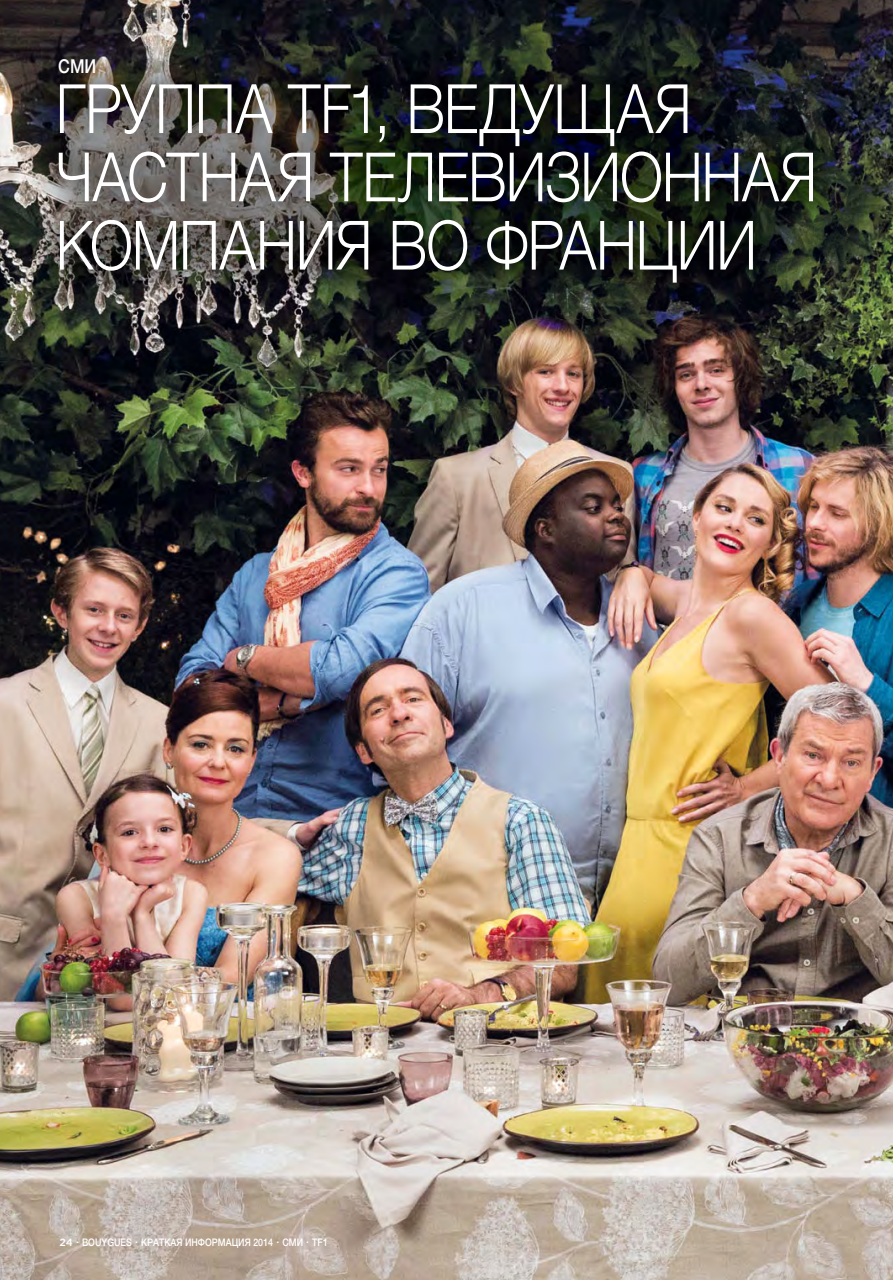
<style>
.page{position:relative;width:893px;height:1280px;background:#fff}
.page>*{position:absolute;margin:0;border:0;box-sizing:border-box;transform-origin:0 0}
.t1{font:300 68.25px/68.2px "Helvetica Neue LTCYR";letter-spacing:-.015em;color:#fff;scale:.85 1}
.t2{font:500 19.25px "Helvetica Neue LTCYR";color:#fff;scale:.85 1}
.t3{font:500 10.5px "Helvetica Neue LTCYR";color:#fff;scale:.85 1}
.s1{font-family:"Gotham"}
</style>
<div class="page">
<img style="left:0;top:0;width:893px;height:1280px">
<img style="left:22px;top:46px;width:828px;height:273px">
<p class="t2" style="left:58px;top:60px;width:46px">СМИ</p>
<p class="t1" style="left:56px;top:81px;width:897px">ГРУППА TF1, ВЕДУЩАЯ<br>ЧАСТНАЯ ТЕЛЕВИЗИОННАЯ<br>КОМПАНИЯ ВО ФРАНЦИИ</p>
<p class="t3" style="left:60px;top:1238px;width:317px"><span class="s1">24 </span><sup>.</sup> BOUYGUES <sup>.</sup> КРАТКАЯ ИНФОРМАЦИЯ 2014 <sup>.</sup> СМИ <sup>.</sup> TF1</p>
</div>
